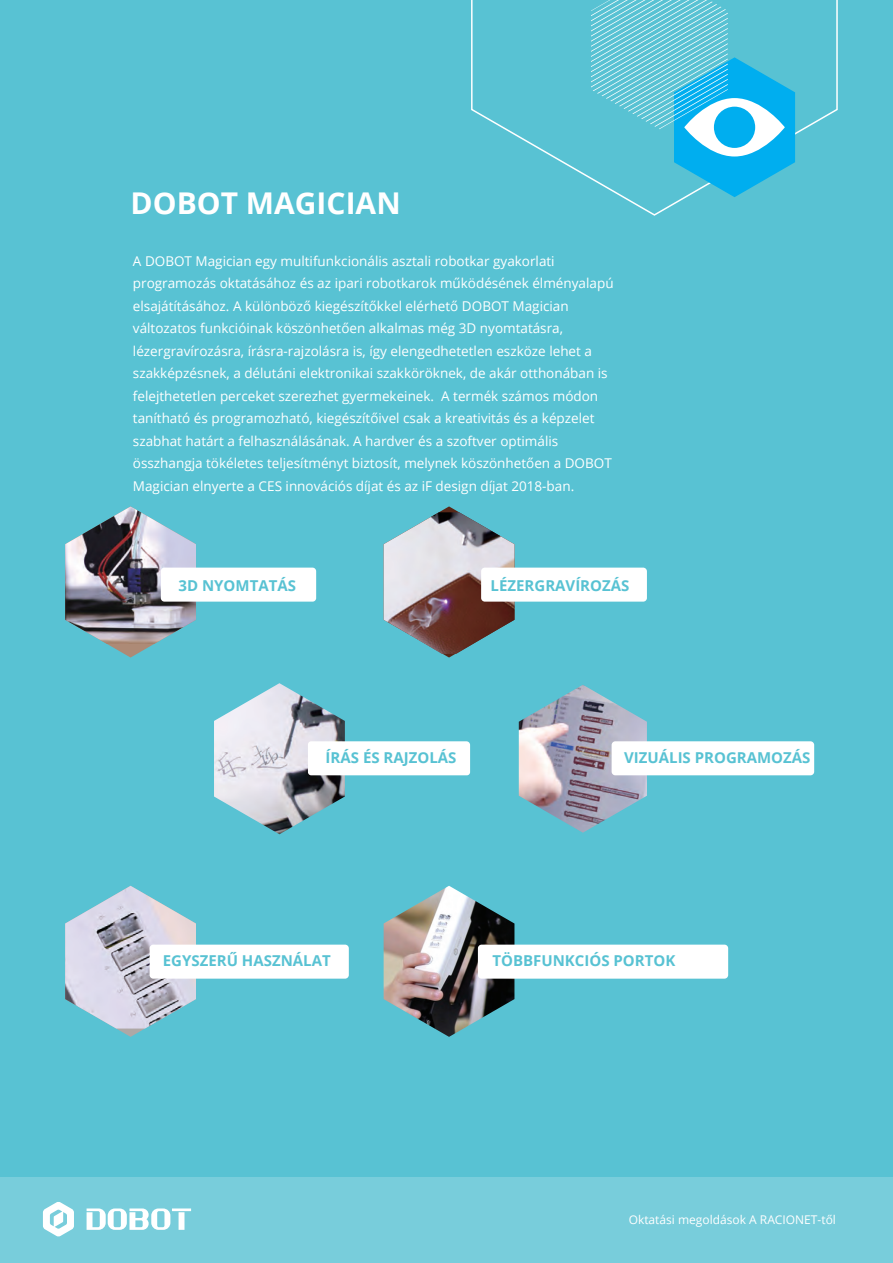
<style>
.page{position:relative;width:893px;height:1263px;background:#58c2d3}
.page>*{position:absolute;margin:0;border:0;box-sizing:border-box;transform-origin:0 0}
.t1{font:700 30px "Open Sans";color:#fff}
.t2{font:700 15px "Open Sans";color:#58c2d3}
.t3{font:13.5px/22.5px "Open Sans";color:#fff}
.t4{font:12px "Open Sans";color:#fff}
</style>
<div class="page">
<img style="left:384px;top:886px;width:130px;height:151px">
<svg style="left:107px;top:644px;width:47px;height:13px"></svg>
<img style="left:65px;top:506px;width:131px;height:138px">
<svg style="left:439px;top:506px;width:20px;height:151px"></svg>
<img style="left:384px;top:512px;width:130px;height:142px">
<img style="left:214px;top:683px;width:131px;height:151px">
<img style="left:519px;top:685px;width:128px;height:148px">
<svg style="left:115px;top:1028px;width:31px;height:9px"></svg>
<img style="left:65px;top:886px;width:131px;height:142px">
<div style="left:0;top:1177px;width:893px;height:86px;background:#78cddb"></div>
<svg style="left:471px;top:0;width:367px;height:216px"></svg>
<svg style="left:591px;top:0;width:204px;height:197px"></svg>
<svg style="left:87px;top:1208px;width:104px;height:22px"></svg>
<svg style="left:43px;top:1202px;width:31px;height:34px"></svg>
<div style="left:161px;top:568px;width:155px;height:34px;background:#fff;border-radius:4px"></div>
<div style="left:481px;top:568px;width:166px;height:34px;background:#fff;border-radius:4px"></div>
<div style="left:308px;top:741px;width:162px;height:34px;background:#fff;border-radius:3px"></div>
<div style="left:150px;top:945px;width:199px;height:34px;background:#fff;border-radius:4px"></div>
<div style="left:612px;top:741px;width:202px;height:34px;background:#fff;border-radius:4px"></div>
<div style="left:478px;top:945px;width:250px;height:34px;background:#fff;border-radius:4px"></div>
<h1 class="t1" style="left:131px;top:182px;width:272px">DOBOT MAGICIAN</h1>
<p class="t3" style="left:133px;top:249px;width:482px">A DOBOT Magician egy multifunkcionális asztali robotkar gyakorlati programozás oktatásához és az ipari robotkarok működésének élményalapú elsajátításához. A különböző kiegészítőkkel elérhető DOBOT Magician változatos funkcióinak köszönhetően alkalmas még 3D nyomtatásra, lézergravírozásra, írásra-rajzolásra is, így elengedhetetlen eszköze lehet a szakképzésnek, a délutáni elektronikai szakköröknek, de akár otthonában is felejthetetlen perceket szerezhet gyermekeinek. A termék számos módon tanítható és programozható, kiegészítőivel csak a kreativitás és a képzelet szabhat határt a felhasználásának. A hardver és a szoftver optimális összhangja tökéletes teljesítményt biztosít, melynek köszönhetően a DOBOT Magician elnyerte a CES innovációs díjat és az iF design díjat 2018-ban.</p>
<p class="t2" style="left:179px;top:575px;width:119px">3D NYOMTATÁS</p>
<p class="t2" style="left:491px;top:575px;width:140px">LÉZERGRAVÍROZÁS</p>
<p class="t2" style="left:326px;top:747px;width:132px">ÍRÁS ÉS RAJZOLÁS</p>
<p class="t2" style="left:624px;top:747px;width:188px">VIZUÁLIS PROGRAMOZÁS</p>
<p class="t2" style="left:163px;top:950px;width:169px">EGYSZERŰ HASZNÁLAT</p>
<p class="t2" style="left:492px;top:950px;width:184px">TÖBBFUNKCIÓS PORTOK</p>
<p class="t4" style="left:629px;top:1211px;width:209px">Oktatási megoldások A RACIONET-től</p>
</div>
